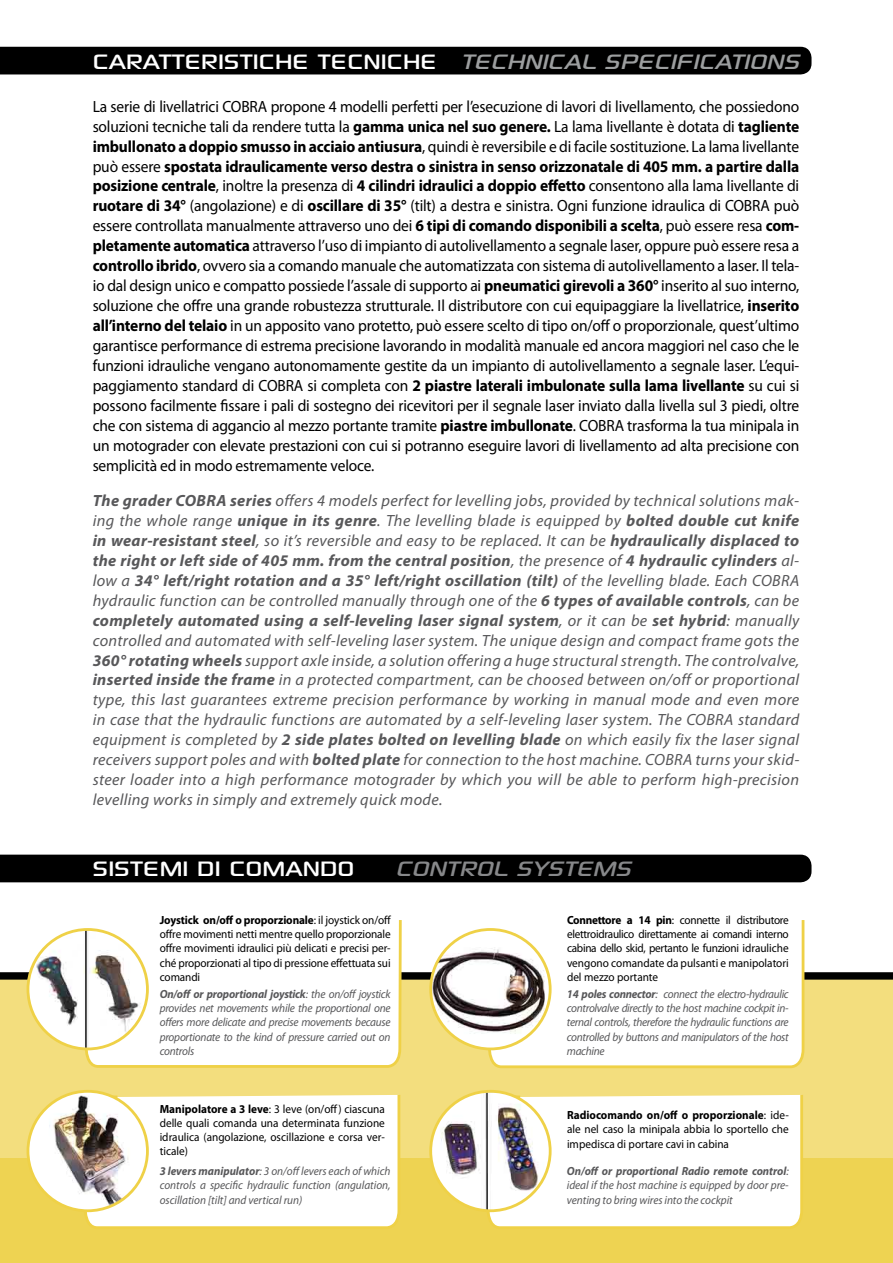
<style>
.page{position:relative;width:893px;height:1263px;background:#fff}
.page>*{position:absolute;margin:0;border:0;box-sizing:border-box;transform-origin:0 0}
.t1{font:29.55px "Sony Sketch EF";color:#fff}
.t2{font:italic 29.55px "Sony Sketch EF";color:#9c9e9f}
.t3{font:italic 29.55px "Sony Sketch EF";color:#87888a}
.t4{font:16.2px/20px "Myriad Pro";letter-spacing:-.01em;color:#000;text-align:justify;scale:.95 1}
.t5{font:italic 16.2px/20px "Myriad Pro";letter-spacing:.02em;color:#58585a;text-align:justify}
.t6{font:italic 11.85px/14.2px "Myriad Pro";letter-spacing:-.015em;color:#58585a;text-align:justify;scale:.95 1}
.t7{font:11.85px/14.2px "Myriad Pro";color:#000;text-align:justify;scale:.95 1}
.s1{font-weight:700}
</style>
<div class="page">
<div style="left:0;top:977px;width:893px;height:286px;background:#f3de7e"></div>
<div style="left:0;top:972px;width:893px;height:7px;background:#000"></div>
<div style="left:0;top:1158px;width:893px;height:105px;background:#eed352"></div>
<div style="left:0;top:47px;width:811px;height:27px;background:#000"></div>
<div style="left:0;top:855px;width:811px;height:27px;background:#000"></div>
<div style="left:83px;top:920px;width:320px;height:148px;background:#fff"></div>
<div style="left:487px;top:920px;width:319px;height:149px;background:#fff"></div>
<svg style="left:84px;top:1092px;width:317px;height:137px;background:#fdfcf3"></svg>
<div style="left:487px;top:1095px;width:316px;height:134px;background:#fff"></div>
<img style="left:28px;top:929px;width:119px;height:120px;border-radius:60px">
<div style="left:27px;top:928px;width:122px;height:122px;border:3px solid #efd147;border-radius:50%"></div>
<img style="left:431px;top:930px;width:119px;height:119px">
<div style="left:429px;top:928px;width:123px;height:122px;border:3px solid #efd147;border-radius:50%"></div>
<img style="left:28px;top:1091px;width:119px;height:120px;border-radius:60px">
<div style="left:27px;top:1090px;width:122px;height:122px;border:3px solid #efd147;border-radius:50%"></div>
<img style="left:433px;top:1092px;width:117px;height:119px">
<div style="left:429px;top:1090px;width:123px;height:122px;border:3px solid #efd147;border-radius:50%"></div>
<h1 class="t1" style="left:93px;top:45px;width:346px">CARATTERISTICHE TECNICHE</h1>
<h1 class="t2" style="left:461px;top:45px;width:348px">TECHNICALSPECIFICATIONS</h1>
<p class="t4" style="left:93px;top:96px;width:745px">La serie di livellatrici COBRA propone 4 modelli perfetti per l’esecuzione di lavori di livellamento, che possiedono soluzioni tecniche tali da rendere tutta la <span class="s1">gamma unica nel suo genere.</span> La lama livellante è dotata di <span class="s1">tagliente imbullonato a doppio smusso in acciaio antiusura</span>, quindi è reversibile e di facile sostituzione. La lama livellante può essere <span class="s1">spostata idraulicamente verso destra o sinistra in senso orizzonatale di 405 mm. a partire dalla posizione centrale</span>, inoltre la presenza di <span class="s1">4 cilindri idraulici a doppio effetto</span> consentono alla lama livellante di <span class="s1">ruotare di 34°</span> (angolazione) e di <span class="s1">oscillare di 35°</span> (tilt) a destra e sinistra. Ogni funzione idraulica di COBRA può essere controllata manualmente attraverso uno dei <span class="s1">6 tipi di comando disponibili a scelta</span>, può essere resa <span class="s1">com&shy;pletamente automatica</span> attraverso l’uso di impianto di autolivellamento a segnale laser, oppure può essere resa a <span class="s1">controllo ibrido</span>, ovvero sia a comando manuale che automatizzata con sistema di autolivellamento a laser. Il tela&shy;io dal design unico e compatto possiede l’assale di supporto ai <span class="s1">pneumatici girevoli a 360°</span> inserito al suo interno, soluzione che offre una grande robustezza strutturale. Il distributore con cui equipaggiare la livellatrice, <span class="s1">inserito all’interno del telaio</span> in un apposito vano protetto, può essere scelto di tipo on/off o proporzionale, quest’ultimo garantisce performance di estrema precisione lavorando in modalità manuale ed ancora maggiori nel caso che le funzioni idrauliche vengano autonomamente gestite da un impianto di autolivellamento a segnale laser. L’equi&shy;paggiamento standard di COBRA si completa con <span class="s1">2 piastre laterali imbulonate sulla lama livellante</span> su cui si possono facilmente fissare i pali di sostegno dei ricevitori per il segnale laser inviato dalla livella sul 3 piedi, oltre che con sistema di aggancio al mezzo portante tramite <span class="s1">piastre imbullonate</span>. COBRA trasforma la tua minipala in un motograder con elevate prestazioni con cui si potranno eseguire lavori di livellamento ad alta precisione con semplicità ed in modo estremamente veloce.</p>
<p class="t5" style="left:93px;top:490px;width:708px"><span class="s1">The grader COBRA series</span> offers 4 models perfect for levelling jobs, provided by technical solutions mak&shy;ing the whole range <span class="s1">unique in its genre</span>. The levelling blade is equipped by <span class="s1">bolted double cut knife in wear-resistant steel</span>, so it’s reversible and easy to be replaced. It can be <span class="s1">hydraulically displaced to the right or left side of 405 mm. from the central position</span>, the presence of <span class="s1">4 hydraulic cylinders</span> al&shy;low a <span class="s1">34° left/right rotation and a 35° left/right oscillation (tilt)</span> of the levelling blade. Each COBRA hydraulic function can be controlled manually through one of the <span class="s1">6 types of available controls</span>, can be <span class="s1">completely automated using a self-leveling laser signal system</span>, or it can be <span class="s1">set hybrid</span>: manually controlled and automated with self-leveling laser system. The unique design and compact frame gots the <span class="s1">360° rotating wheels</span> support axle inside, a solution offering a huge structural strength. The controlvalve, <span class="s1">inserted inside the frame</span> in a protected compartment, can be choosed between on/off or proportional type, this last guarantees extreme precision performance by working in manual mode and even more in case that the hydraulic functions are automated by a self-leveling laser system. The COBRA standard equipment is completed by <span class="s1">2 side plates bolted on levelling blade</span> on which easily fix the laser signal receivers support poles and with <span class="s1">bolted plate</span> for connection to the host machine. COBRA turns your skid&shy;steer loader into a high performance motograder by which you will be able to perform high-precision levelling works in simply and extremely quick mode.</p>
<h1 class="t1" style="left:93px;top:852px;width:263px">SISTEMI DI COMANDO</h1>
<p class="t7" style="left:160px;top:913px;width:245px"><span class="s1">Joystick on/off o proporzionale</span>: il joystick on/off offre movimenti netti mentre quello proporzionale offre movimenti idraulici più delicati e precisi per&shy;ché proporzionati al tipo di pressione effettuata sui comandi</p>
<h1 class="t3" style="left:395px;top:852px;width:245px">CONTROLSYSTEMS</h1>
<p class="t7" style="left:567px;top:913px;width:235px"><span class="s1">Connettore a 14 pin</span>: connette il distributore elettroidraulico direttamente ai comandi interno cabina dello skid, pertanto le funzioni idrauliche vengono comandate da pulsanti e manipolatori del mezzo portante</p>
<p class="t6" style="left:160px;top:987px;width:245px"><span class="s1">On/off or proportional joystick</span>: the on/off joystick provides net movements while the proportional one offers more delicate and precise movements because proportionate to the kind of pressure carried out on controls</p>
<p class="t7" style="left:160px;top:1101px;width:239px"><span class="s1">Manipolatore a 3 leve</span>: 3 leve (on/off) ciascuna delle quali comanda una determinata funzione idraulica (angolazione, oscillazione e corsa ver&shy;ticale)</p>
<p class="t6" style="left:160px;top:1164px;width:245px"><span class="s1">3 levers manipulator</span>: 3 on/off levers each of which controls a specific hydraulic function (angulation, oscillation [tilt] and vertical run)</p>
<p class="t6" style="left:567px;top:987px;width:235px"><span class="s1">14 poles connector</span>: connect the electro-hydraulic controlvalve directly to the host machine cockpit in&shy;ternal controls, therefore the hydraulic functions are controlled by buttons and manipulators of the host machine</p>
<p class="t7" style="left:567px;top:1108px;width:235px"><span class="s1">Radiocomando on/off o proporzionale</span>: ide&shy;ale nel caso la minipala abbia lo sportello che impedisca di portare cavi in cabina</p>
<p class="t6" style="left:567px;top:1164px;width:235px"><span class="s1">On/off or proportional Radio remote control</span>: ideal if the host machine is equipped by door pre&shy;venting to bring wires into the cockpit</p>
</div>
